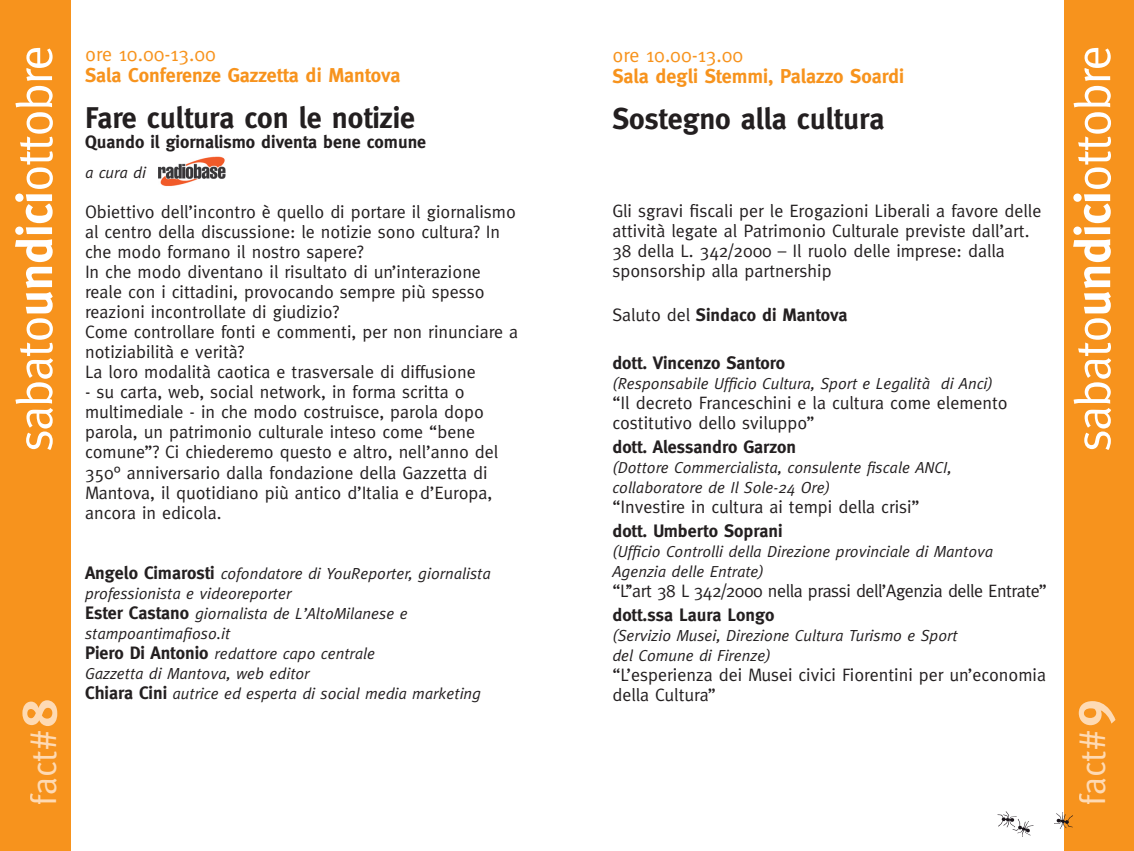
<style>
.page{position:relative;width:1134px;height:851px;background:#fff}
.page>*{position:absolute;margin:0;border:0;box-sizing:border-box;transform-origin:0 0}
.t1{font:50px "Meta";letter-spacing:-.03em;color:#fff}
.t2{font:36px "Meta";color:#fedab4}
.t3{font:700 30px "Meta";color:#231f20}
.t4{font:700 20px "Meta";color:#f7931d}
.t5{font:20px "Meta";color:#f7931d}
.t6{font:18px/20px "Meta";color:#231f20}
.t7{font:700 18px "Meta";color:#231f20}
.t8{font:18px "Meta";letter-spacing:-.025em;color:#231f20}
.t9{font:italic 16px/20px "Meta";color:#231f20}
.s1{font-weight:700}
.s2{font-weight:400}
.s3{font-weight:700;font-style:normal;font-size:18px}
.s4{font-weight:700;font-size:50px}
</style>
<div class="page">
<div style="left:0;top:0;width:70px;height:850px;background:#f7931d"></div>
<div style="left:1064px;top:0;width:70px;height:850px;background:#f7931d"></div>
<img style="left:158px;top:156px;width:68px;height:31px">
<svg style="left:1054px;top:812px;width:19px;height:16px"></svg>
<svg style="left:997px;top:811px;width:37px;height:25px"></svg>
<h1 class="t1" style="left:6px;top:451px;width:407px;rotate:-90deg">sabato<span class="s1">undici</span>ottobre</h1>
<h1 class="t1" style="left:1064px;top:451px;width:407px;rotate:-90deg">sabato<span class="s1">undici</span>ottobre</h1>
<p class="t5" style="left:85px;top:43px;width:132px">ore 10.00-13.00</p>
<p class="t4" style="left:85px;top:64px;width:317px">Sala Conferenze Gazzetta di Mantova</p>
<h3 class="t3" style="left:85px;top:100px;width:332px">Fare cultura con le notizie</h3>
<p class="t7" style="left:85px;top:132px;width:343px">Quando il giornalismo diventa bene comune</p>
<p class="t9" style="left:85px;top:162px;width:63px">a cura di</p>
<p class="t6" style="left:85px;top:202px;width:435px">Obiettivo dell’incontro è quello di portare il giornalismo al centro della discussione: le notizie sono cultura? In che modo formano il nostro sapere?<br>In che modo diventano il risultato di un’interazione reale con i cittadini, provocando sempre più spesso reazioni incontrollate di giudizio?<br>Come controllare fonti e commenti, per non rinunciare a notiziabilità e verità?<br>La loro modalità caotica e trasversale di diffusione</p>
<p class="t6" style="left:85px;top:382px;width:415px">- su carta, web, social network, in forma scritta o multimediale - in che modo costruisce, parola dopo parola, un patrimonio culturale inteso come “bene comune”? Ci chiederemo questo e altro, nell’anno del 350° anniversario dalla fondazione della Gazzetta di Mantova, il quotidiano più antico d’Italia e d’Europa, ancora in edicola.</p>
<p class="t5" style="left:612px;top:43px;width:132px">ore 10.00-13.00</p>
<p class="t4" style="left:612px;top:64px;width:293px">Sala degli Stemmi, Palazzo Soardi</p>
<h3 class="t3" style="left:612px;top:101px;width:273px">Sostegno alla cultura</h3>
<p class="t6" style="left:612px;top:200px;width:430px">Gli sgravi fiscali per le Erogazioni Liberali a favore delle attività legate al Patrimonio Culturale previste dall’art.<br>38 della L. 342/2000 – Il ruolo delle imprese: dalla sponsorship alla partnership</p>
<p class="t7" style="left:612px;top:304px;width:237px"><span class="s2">Saluto del</span> Sindaco di Mantova</p>
<p class="t7" style="left:612px;top:352px;width:174px">dott. Vincenzo Santoro</p>
<p class="t9" style="left:612px;top:373px;width:382px">(Responsabile Ufficio Cultura, Sport e Legalità di Anci)</p>
<p class="t6" style="left:612px;top:392px;width:397px">“Il decreto Franceschini e la cultura come elemento costitutivo dello sviluppo”</p>
<p class="t7" style="left:612px;top:436px;width:185px">dott. Alessandro Garzon</p>
<p class="t9" style="left:612px;top:457px;width:341px">(Dottore Commercialista, consulente fiscale ANCI, collaboratore de Il Sole-24 Ore)</p>
<p class="t6" style="left:612px;top:496px;width:309px">“Investire in cultura ai tempi della crisi”</p>
<p class="t7" style="left:612px;top:520px;width:172px">dott. Umberto Soprani</p>
<p class="t9" style="left:612px;top:541px;width:382px">(Ufficio Controlli della Direzione provinciale di Mantova<br>Agenzia delle Entrate)</p>
<p class="t8" style="left:612px;top:580px;width:436px">“L’’art 38 L 342/2000 nella prassi dell’Agenzia delle Entrate”</p>
<p class="t7" style="left:612px;top:604px;width:164px">dott.ssa Laura Longo</p>
<p class="t9" style="left:612px;top:625px;width:347px">(Servizio Musei, Direzione Cultura Turismo e Sport del Comune di Firenze)</p>
<p class="t6" style="left:612px;top:664px;width:435px">“L’esperienza dei Musei civici Fiorentini per un’economia della Cultura”</p>
<p class="t9" style="left:85px;top:562px;width:407px"><span class="s3">Angelo Cimarosti</span> cofondatore di YouReporter, giornalista professionista e videoreporter<br><span class="s3">Ester Castano</span> giornalista de L’AltoMilanese e stampoantimafioso.it<br><span class="s3">Piero Di Antonio</span> redattore capo centrale<br>Gazzetta di Mantova, web editor<br><span class="s3">Chiara Cini</span> autrice ed esperta di social media marketing</p>
<h2 class="t2" style="left:23px;top:805px;width:107px;rotate:-90deg">fact#<span class="s4">8</span></h2>
<h2 class="t2" style="left:1072px;top:805px;width:107px;rotate:-90deg">fact#<span class="s4">9</span></h2>
</div>
